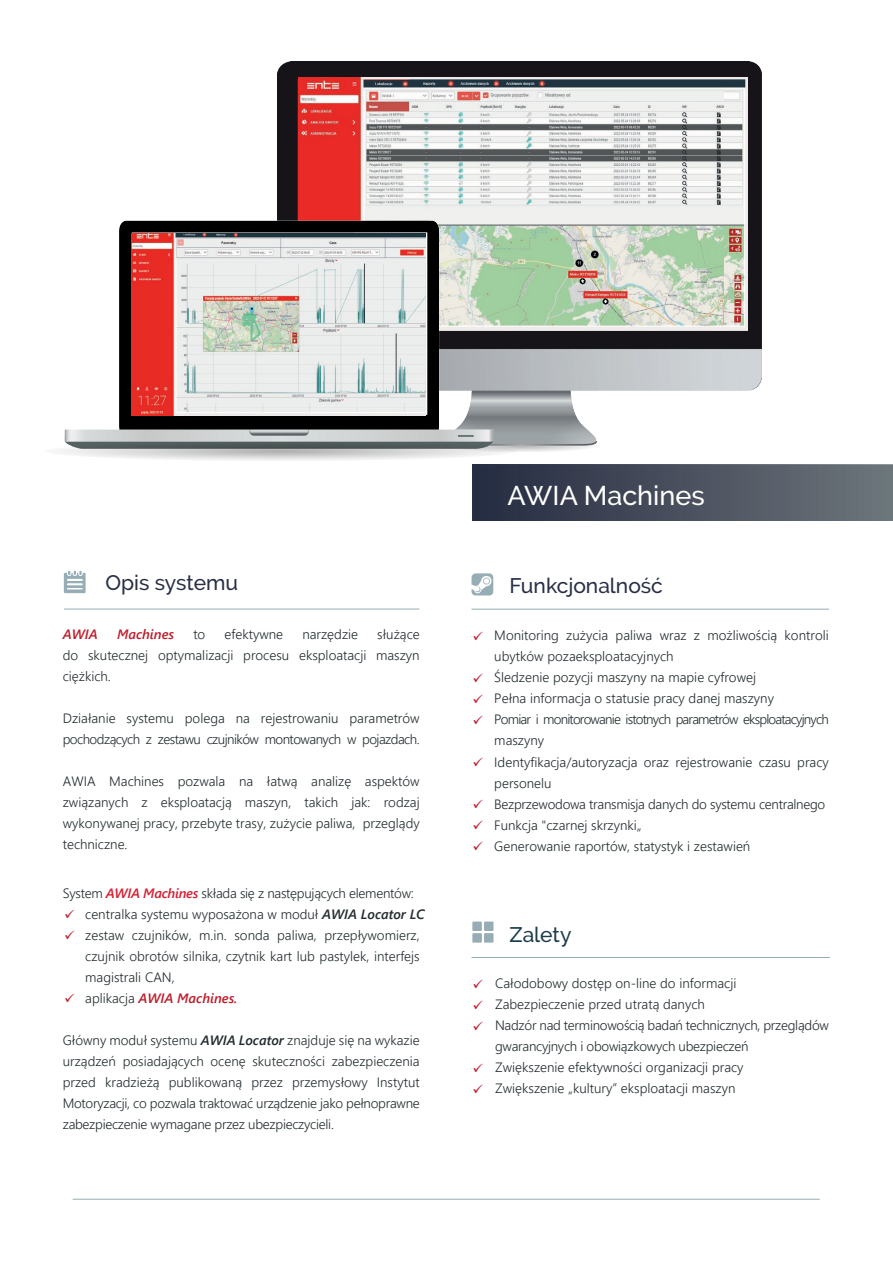
<style>
.page{position:relative;width:893px;height:1263px;background:#fff}
.page>*{position:absolute;margin:0;border:0;box-sizing:border-box;transform-origin:0 0}
.t1{font:500 27px "Raleway";color:#fff}
.t2{font:500 21px "Raleway";color:#282f45}
.t3{font:500 21px "Raleway";color:#1c3d4a}
.t4{font:300 13.5px/21px "Segoe UI";color:#232c2f}
.t5{font:300 13.5px/21px "Segoe UI";letter-spacing:-.04em;color:#232c2f}
.t6{font:italic 600 13.5px "Segoe UI";color:#be1d2c}
.t7{font:13.5px/21px "Wingdings";color:#be1d2c;text-align:justify}
.s1{font-weight:600;font-style:italic;color:#d51f31}
.s2{font-weight:600;font-style:italic}
.s3{font-weight:600;font-style:italic;color:#be1d2c}
</style>
<div class="page">
<img style="left:278px;top:61px;width:483px;height:391px">
<img style="left:298px;top:78px;width:426px;height:252px">
<img style="left:724px;top:78px;width:24px;height:252px">
<div style="left:473px;top:465px;width:420px;height:55px;background:linear-gradient(to right,#252b41,#6e767b)"></div>
<svg style="left:64px;top:571px;width:22px;height:22px"></svg>
<svg style="left:471px;top:573px;width:22px;height:22px"></svg>
<hr style="left:64px;top:609px;width:355px;height:1px;background:#96adb5">
<hr style="left:471px;top:609px;width:358px;height:1px;background:#96adb5">
<hr style="left:73px;top:1199px;width:747px;height:1px;background:#96adb5">
<hr style="left:471px;top:957px;width:359px;height:1px;background:#96adb5">
<svg style="left:472px;top:921px;width:21px;height:22px"></svg>
<img style="left:59px;top:190px;width:465px;height:280px">
<img style="left:131px;top:233px;width:295px;height:182px">
<h1 class="t1" style="left:508px;top:480px;width:199px">AWIA Machines</h1>
<h2 class="t2" style="left:106px;top:571px;width:134px">Opis systemu</h2>
<h2 class="t2" style="left:509px;top:574px;width:155px">Funkcjonalność</h2>
<p class="t6" style="left:63px;top:622px;width:37px">АWIA</p>
<p class="t6" style="left:117px;top:622px;width:59px">Machines</p>
<p class="t4" style="left:193px;top:623px;width:14px">to</p>
<p class="t4" style="left:225px;top:623px;width:60px">efektywne</p>
<p class="t4" style="left:302px;top:623px;width:57px">narzędzie</p>
<p class="t4" style="left:63px;top:623px;width:358px;text-align:justify;text-indent:315px">służące do skutecznej optymalizacji procesu eksploatacji maszyn ciężkich.</p>
<p class="t5" style="left:63px;top:707px;width:358px">Działanie systemu polega na rejestrowaniu parametrów pochodzących z zestawu czujników montowanych w pojazdach.</p>
<p class="t4" style="left:63px;top:770px;width:358px;text-align:justify">АWIA Machines pozwala na łatwą analizę aspektów związanych z eksploatacją maszyn, takich jak: rodzaj wykonywanej pracy, przebyte trasy, zużycie paliwa, przeglądy techniczne.</p>
<p class="t4" style="left:85px;top:881px;width:341px;text-indent:-23px">System <span class="s1">АWIA Machines</span> składa się z następujących elementów: centralka systemu wyposażona w moduł <span class="s2">AWIA Locator LC </span>zestaw czujników, m.in. sonda paliwa, przepływomierz, czujnik obrotów silnika, czytnik kart lub pastylek, interfejs magistrali CAN,<br>aplikacja <span class="s3">АWIA Machines.</span></p>
<p class="t4" style="left:63px;top:1028px;width:358px;text-align:justify">Główny moduł systemu <span class="s2">AWIA Locator</span> znajduje się na wykazie urządzeń posiadających ocenę skuteczności zabezpieczenia przed kradzieżą publikowaną przez przemysłowy Instytut Motoryzacji, co pozwala traktować urządzenie jako pełnoprawne zabezpieczenie wymagane przez ubezpieczycieli.</p>
<p class="t7" style="left:473px;top:669px;width:12px">✓ ✓ ✓</p>
<p class="t7" style="left:473px;top:795px;width:12px">✓ ✓ ✓</p>
<p class="t4" style="left:494px;top:624px;width:336px">Monitoring zużycia paliwa wraz z możliwością kontroli ubytków pozaeksploatacyjnych<br>Śledzenie pozycji maszyny na mapie cyfrowej<br>Pełna informacja o statusie pracy danej maszyny<br>Pomiar i monitorowanie istotnych parametrów eksploatacyjnych maszyny<br>Identyfikacja/autoryzacja oraz rejestrowanie czasu pracy personelu<br>Bezprzewodowa transmisja danych do systemu centralnego Funkcja "czarnej skrzynki„<br>Generowanie raportów, statystyk i zestawień</p>
<p class="t7" style="left:473px;top:975px;width:12px">✓ ✓ ✓</p>
<h2 class="t3" style="left:509px;top:922px;width:64px">Zalety</h2>
<p class="t4" style="left:495px;top:972px;width:335px">Całodobowy dostęp on-line do informacji Zabezpieczenie przed utratą danych<br>Nadzór nad terminowością badań technicznych, przeglądów gwarancyjnych i obowiązkowych ubezpieczeń<br>Zwiększenie efektywności organizacji pracy<br>Zwiększenie „kultury” eksploatacji maszyn</p>
</div>
